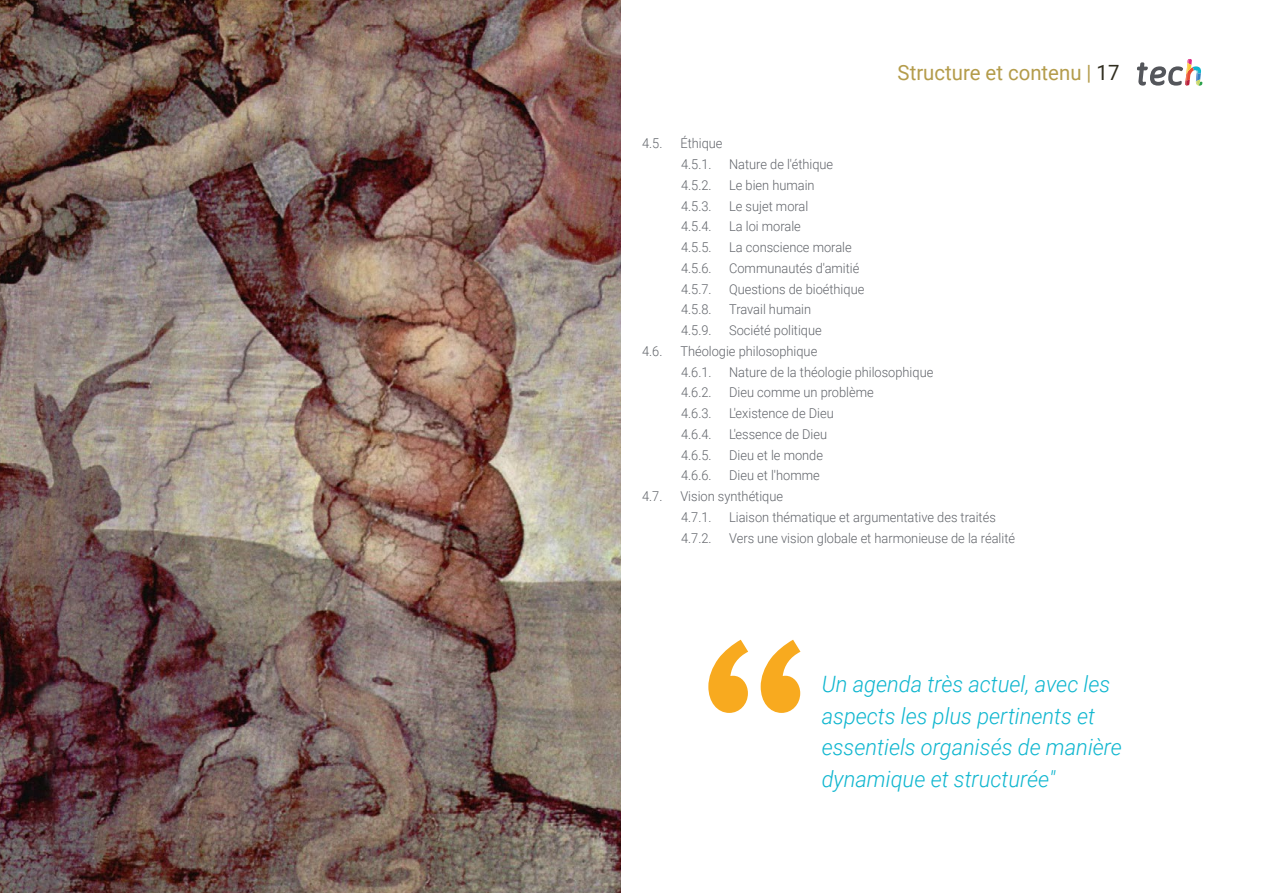
<style>
.page{position:relative;width:1263px;height:893px;background:#fff}
.page>*{position:absolute;margin:0;border:0;box-sizing:border-box;transform-origin:0 0}
.t1{font:italic 300 22.5px/31.5px "Roboto";color:#0fb6cf}
.t2{font:21px "Roboto";color:#b49c4b}
.t3{font:300 13.5px/20.7px "Roboto";color:#61646a;scale:.95 1}
.s1{color:#312e20}
</style>
<div class="page">
<svg style="left:1137px;top:59px;width:65px;height:27px"></svg>
<svg style="left:708px;top:640px;width:92px;height:73px"></svg>
<img style="left:0;top:0;width:621px;height:893px">
<p class="t3" style="left:642px;top:133px;width:23px">4.5.</p>
<p class="t3" style="left:680px;top:133px;width:46px">Éthique<br>4.5.1.</p>
<p class="t3" style="left:729px;top:153px;width:111px">Nature de l'éthique</p>
<p class="t3" style="left:681px;top:174px;width:34px">4.5.2.</p>
<p class="t3" style="left:729px;top:174px;width:91px">Le bien humain</p>
<p class="t3" style="left:681px;top:195px;width:34px">4.5.3.</p>
<p class="t3" style="left:729px;top:195px;width:85px">Le sujet moral</p>
<p class="t3" style="left:681px;top:216px;width:34px">4.5.4.</p>
<p class="t3" style="left:729px;top:216px;width:77px">La loi morale</p>
<p class="t3" style="left:681px;top:236px;width:34px">4.5.5.</p>
<p class="t3" style="left:729px;top:236px;width:131px">La conscience morale</p>
<p class="t3" style="left:681px;top:257px;width:34px">4.5.6.</p>
<p class="t3" style="left:729px;top:257px;width:139px">Communautés d'amitié</p>
<p class="t3" style="left:681px;top:278px;width:34px">4.5.7.</p>
<p class="t3" style="left:729px;top:278px;width:144px">Questions de bioéthique</p>
<p class="t3" style="left:681px;top:299px;width:34px">4.5.8.</p>
<p class="t3" style="left:729px;top:299px;width:88px">Travail humain</p>
<p class="t3" style="left:681px;top:319px;width:34px">4.5.9.</p>
<p class="t3" style="left:729px;top:319px;width:99px">Société politique</p>
<h2 class="t2" style="left:898px;top:57px;width:223px">Structure et contenu | <span class="s1">17</span></h2>
<p class="t3" style="left:642px;top:340px;width:23px">4.6.</p>
<p class="t3" style="left:680px;top:340px;width:146px">Théologie philosophique<br>4.6.1.</p>
<p class="t3" style="left:729px;top:361px;width:216px">Nature de la théologie philosophique</p>
<p class="t3" style="left:681px;top:382px;width:34px">4.6.2.</p>
<p class="t3" style="left:729px;top:382px;width:154px">Dieu comme un problème</p>
<p class="t3" style="left:681px;top:402px;width:34px">4.6.3.</p>
<p class="t3" style="left:729px;top:402px;width:112px">L'existence de Dieu</p>
<p class="t3" style="left:681px;top:423px;width:34px">4.6.4.</p>
<p class="t3" style="left:729px;top:423px;width:105px">L'essence de Dieu</p>
<p class="t3" style="left:681px;top:444px;width:34px">4.6.5.</p>
<p class="t3" style="left:729px;top:444px;width:100px">Dieu et le monde</p>
<p class="t3" style="left:681px;top:465px;width:34px">4.6.6.</p>
<p class="t3" style="left:729px;top:465px;width:97px">Dieu et l'homme</p>
<p class="t3" style="left:642px;top:485px;width:23px">4.7.</p>
<p class="t3" style="left:680px;top:485px;width:110px">Vision synthétique<br>4.7.1.</p>
<p class="t3" style="left:729px;top:506px;width:282px">Liaison thématique et argumentative des traités</p>
<p class="t3" style="left:681px;top:527px;width:34px">4.7.2.</p>
<p class="t3" style="left:729px;top:527px;width:302px">Vers une vision globale et harmonieuse de la réalité</p>
<h1 class="t1" style="left:822px;top:668px;width:302px">Un agenda très actuel, avec les aspects les plus pertinents et essentiels organisés de manière dynamique et structurée"</h1>
</div>
